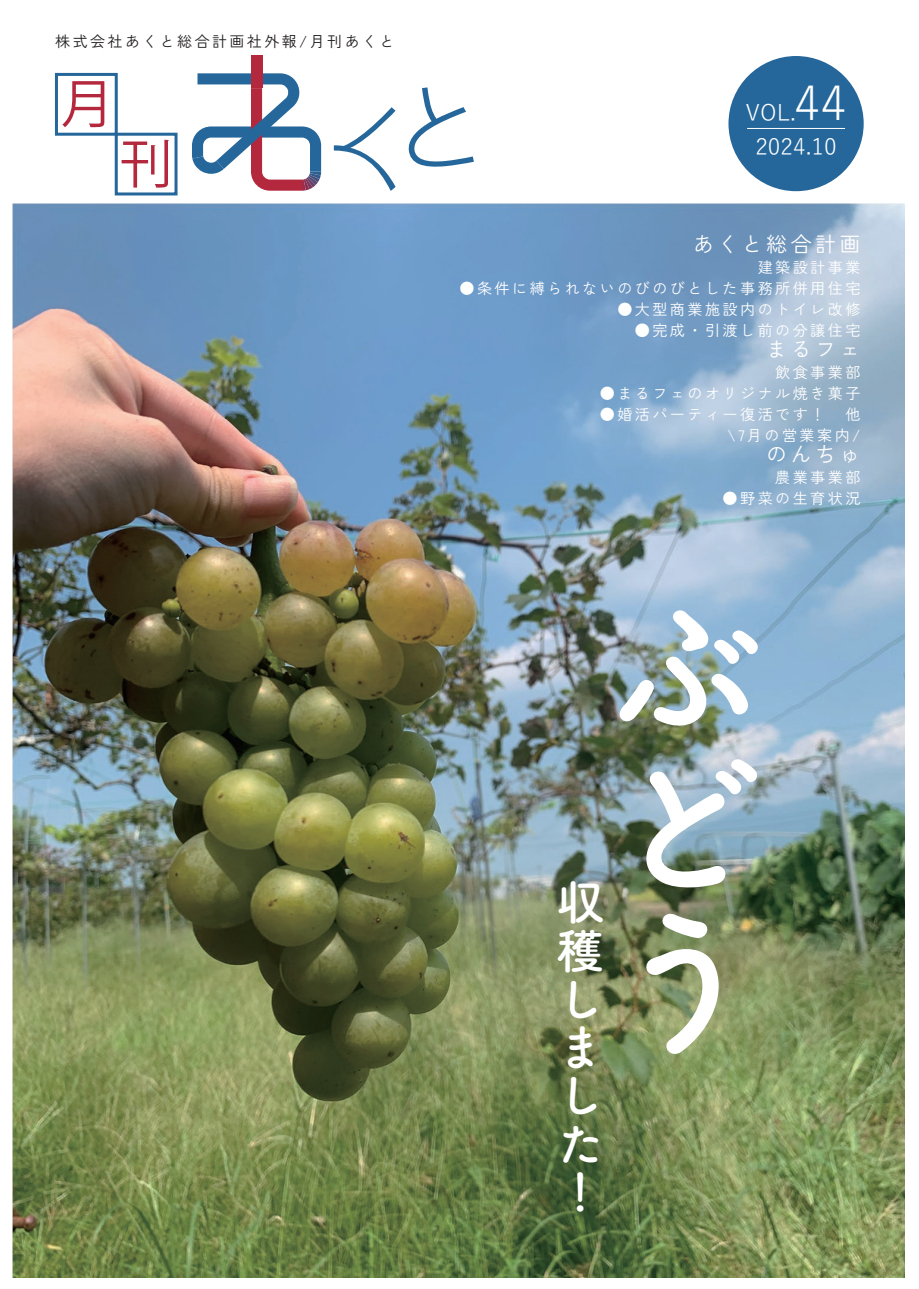
<style>
.page{position:relative;width:919px;height:1289px;background:#fff}
.page>*{position:absolute;margin:0;border:0;box-sizing:border-box;transform-origin:0 0}
.t1{font:157.35px/157.4px "Tsuku A Rd Gothic Std B";color:#fff;text-align:justify}
.t2{font:52.5px "Koz Go Pr 6 N";color:#b4283e}
.t3{font:48.15px/48.2px "Tsuku A Rd Gothic Std B";color:#fff}
.t4{font:22.65px/34.7px "Yu Go Pr 6 N";color:#fff;text-align:center}
.t5{font:21px "Zen Kaku Gothic New";letter-spacing:.16em;color:#fff}
.t6{font:15.15px/21px "Zen Kaku Gothic New";letter-spacing:.16em;color:#fff;text-align:right}
.t7{font:15px "Zen Kaku Gothic New";letter-spacing:.16em;color:#231f20}
.s1{font-size:47.25px}
.s2{font-family:"Koz Go Pr 6 N"}
</style>
<div class="page">
<img style="left:12px;top:203px;width:892px;height:1073px">
<div style="left:251px;top:55px;width:11px;height:33px;background:#b4283e"></div>
<svg style="left:192px;top:73px;width:129px;height:118px"></svg>
<svg style="left:408px;top:87px;width:66px;height:80px"></svg>
<svg style="left:334px;top:107px;width:61px;height:84px"></svg>
<div style="left:55px;top:73px;width:63px;height:63px;border:3px solid #25679b"></div>
<div style="left:115px;top:133px;width:62px;height:62px;border:3px solid #25679b"></div>
<div style="left:728px;top:56px;width:135px;height:135px;background:#25679b;border-radius:50%"></div>
<hr style="left:747px;top:128px;width:98px;height:1px;background:#fff">
<p class="t7" style="left:55px;top:32px;width:341px">株式会社あくと総合計画社外報/月刊あくと</p>
<h2 class="t2" style="left:61px;top:74px;width:54px">月</h2>
<h2 class="t2" style="left:120px;top:134px;width:54px">刊</h2>
<h3 class="t4" style="left:745px;top:92px;width:103px">VOL.<span class="s1">44<br></span>2024.10</h3>
<h3 class="t5" style="left:693px;top:232px;width:169px">あくと総合計画</h3>
<p class="t6" style="left:757px;top:257px;width:104px">建築設計事業</p>
<p class="t6" style="left:459px;top:278px;width:402px">●条件に縛られないのびのびとした事務所併用住宅</p>
<p class="t6" style="left:617px;top:299px;width:244px">●大型商業施設内のトイレ改修</p>
<p class="t6" style="left:635px;top:320px;width:227px"><span class="s2">●</span>完成・引渡し前の分譲住宅</p>
<h3 class="t5" style="left:766px;top:337px;width:96px">まるフェ</h3>
<p class="t6" style="left:775px;top:362px;width:87px">飲食事業部</p>
<p class="t6" style="left:599px;top:383px;width:262px">●まるフェのオリジナル焼き菓子</p>
<p class="t6" style="left:599px;top:404px;width:262px">●婚活パーティー復活です！　他\7月の営業案内/</p>
<h3 class="t5" style="left:766px;top:442px;width:96px">のんちゅ</h3>
<p class="t6" style="left:775px;top:467px;width:87px">農業事業部</p>
<p class="t6" style="left:722px;top:488px;width:139px">●野菜の生育状況</p>
<h3 class="t3" style="left:556px;top:875px;width:48px">収穫しました！</h3>
<h1 class="t1" style="left:605px;top:578px;width:158px">ぶどう</h1>
</div>
